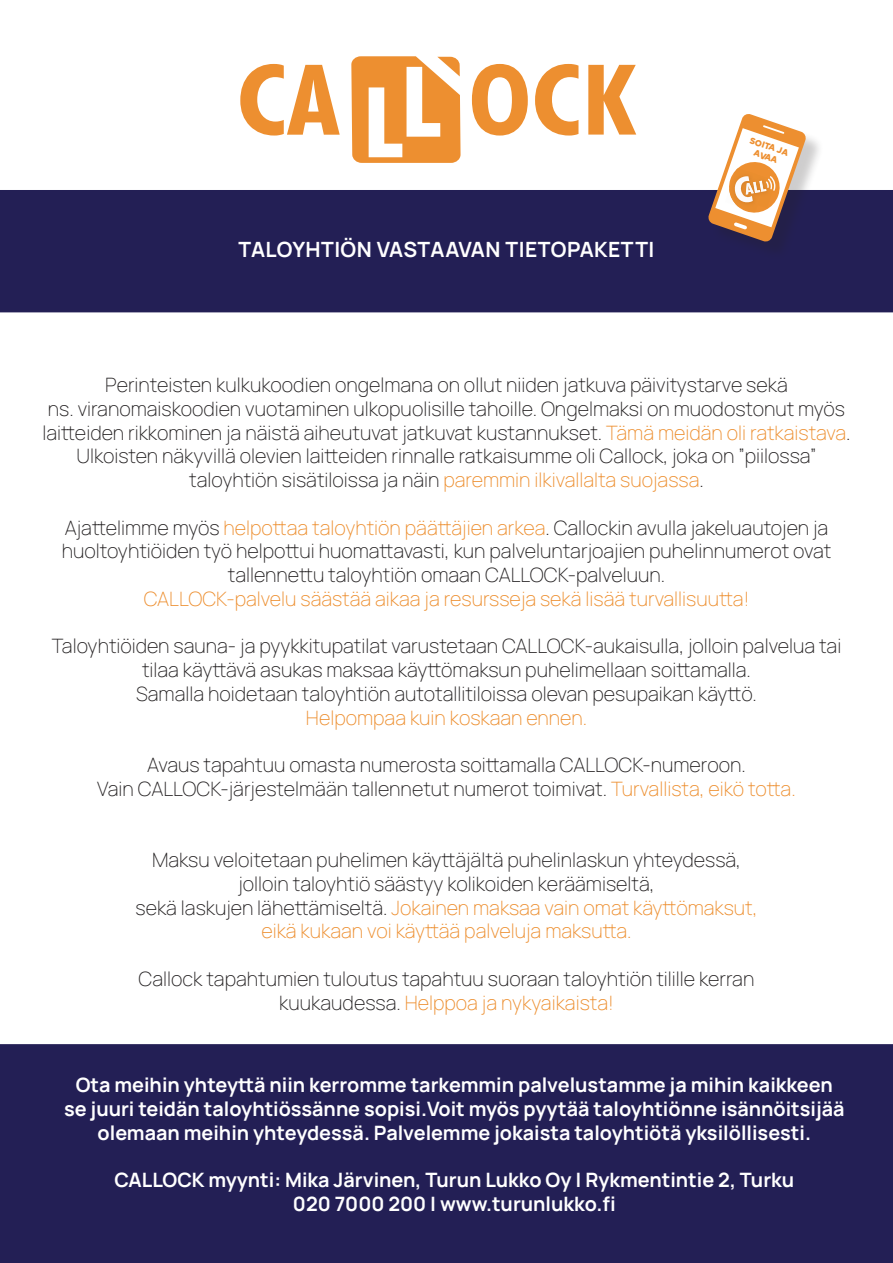
<style>
.page{position:relative;width:893px;height:1263px;background:#fff}
.page>*{position:absolute;margin:0;border:0;box-sizing:border-box;transform-origin:0 0}
.t1{font:700 21px "Manrope";letter-spacing:.02em;color:#fff}
.t2{font:19.8px/23.7px "Manrope";color:#262324;text-align:center}
.t3{font:700 19.8px/23.7px "Manrope";color:#fff;text-align:center}
.t4{font:900 8.85px/10.6px "BR Candor";color:#ed8f30;text-align:center}
.s1{color:#ed8f30}
.s2{color:#231f20}
</style>
<div class="page">
<div style="left:0;top:1044px;width:893px;height:219px;background:#231f55"></div>
<svg style="left:240px;top:64px;width:100px;height:72px"></svg>
<svg style="left:472px;top:64px;width:164px;height:72px"></svg>
<svg style="left:351px;top:56px;width:110px;height:107px"></svg>
<div style="left:0;top:190px;width:893px;height:122px;background:#231f55"></div>
<div style="left:711px;top:117px;width:113px;height:143px;background:#231f20;opacity:.22"></div>
<svg style="left:708px;top:114px;width:98px;height:128px"></svg>
<p class="t1" style="left:238px;top:232px;width:417px">TALOYHTIÖN VASTAAVAN TIETOPAKETTI</p>
<p class="t4" style="left:752px;top:135px;width:42px;rotate:19deg">SOITA JA<br>AVAA</p>
<p class="t2" style="left:42px;top:372px;width:810px">Perinteisten kulkukoodien ongelmana on ollut niiden jatkuva päivitystarve sekä<br>ns. viranomaiskoodien vuotaminen ulkopuolisille tahoille. Ongelmaksi on muodostonut myös laitteiden rikkominen ja näistä aiheutuvat jatkuvat kustannukset. <span class="s1">Tämä meidän oli ratkaistava</span><span class="s2">.<br></span>Ulkoisten näkyvillä olevien laitteiden rinnalle ratkaisumme oli Callock, joka on ”piilossa” taloyhtiön sisätiloissa ja näin <span class="s1">paremmin ilkivallalta suojassa</span><span class="s2">.</span></p>
<p class="t2" style="left:62px;top:515px;width:771px">Ajattelimme myös <span class="s1">helpottaa taloyhtiön päättäjien arkea</span><span class="s2">.</span> Callockin avulla jakeluautojen ja huoltoyhtiöiden työ helpottui huomattavasti, kun palveluntarjoajien puhelinnumerot ovat tallennettu taloyhtiön omaan CALLOCK-palveluun.<br><span class="s1">CALLOCK-palvelu säästää aikaa ja resursseja sekä lisää turvallisuutta!</span></p>
<p class="t2" style="left:52px;top:633px;width:791px">Taloyhtiöiden sauna- ja pyykkitupatilat varustetaan CALLOCK-aukaisulla, jolloin palvelua tai tilaa käyttävä asukas maksaa käyttömaksun puhelimellaan soittamalla.<br>Samalla hoidetaan taloyhtiön autotallitiloissa olevan pesupaikan käyttö.<br><span class="s1">Helpompaa kuin koskaan ennen.</span></p>
<p class="t2" style="left:97px;top:752px;width:700px">Avaus tapahtuu omasta numerosta soittamalla CALLOCK-numeroon.<br>Vain CALLOCK-järjestelmään tallennetut numerot toimivat. <span class="s1">Turvallista, eikö totta.</span></p>
<p class="t2" style="left:136px;top:847px;width:623px">Maksu veloitetaan puhelimen käyttäjältä puhelinlaskun yhteydessä, jolloin taloyhtiö säästyy kolikoiden keräämiseltä,<br>sekä laskujen lähettämiseltä. <span class="s1">Jokainen maksaa vain omat käyttömaksut, eikä kukaan voi käyttää palveluja maksutta.</span></p>
<p class="t2" style="left:139px;top:966px;width:617px">Callock tapahtumien tuloutus tapahtuu suoraan taloyhtiön tilille kerran kuukaudessa. <span class="s1">Helppoa ja nykyaikaista!</span></p>
<p class="t3" style="left:64px;top:1071px;width:782px">Ota meihin yhteyttä niin kerromme tarkemmin palvelustamme ja mihin kaikkeen se juuri teidän taloyhtiössänne sopisi.Voit myös pyytää taloyhtiönne isännöitsijää olemaan meihin yhteydessä. Palvelemme jokaista taloyhtiötä yksilöllisesti.</p>
<p class="t3" style="left:114px;top:1166px;width:681px">CALLOCK myynti: Mika Järvinen, Turun Lukko Oy | Rykmentintie 2, Turku<br>020 7000 200 | www.turunlukko.fi</p>
</div>
